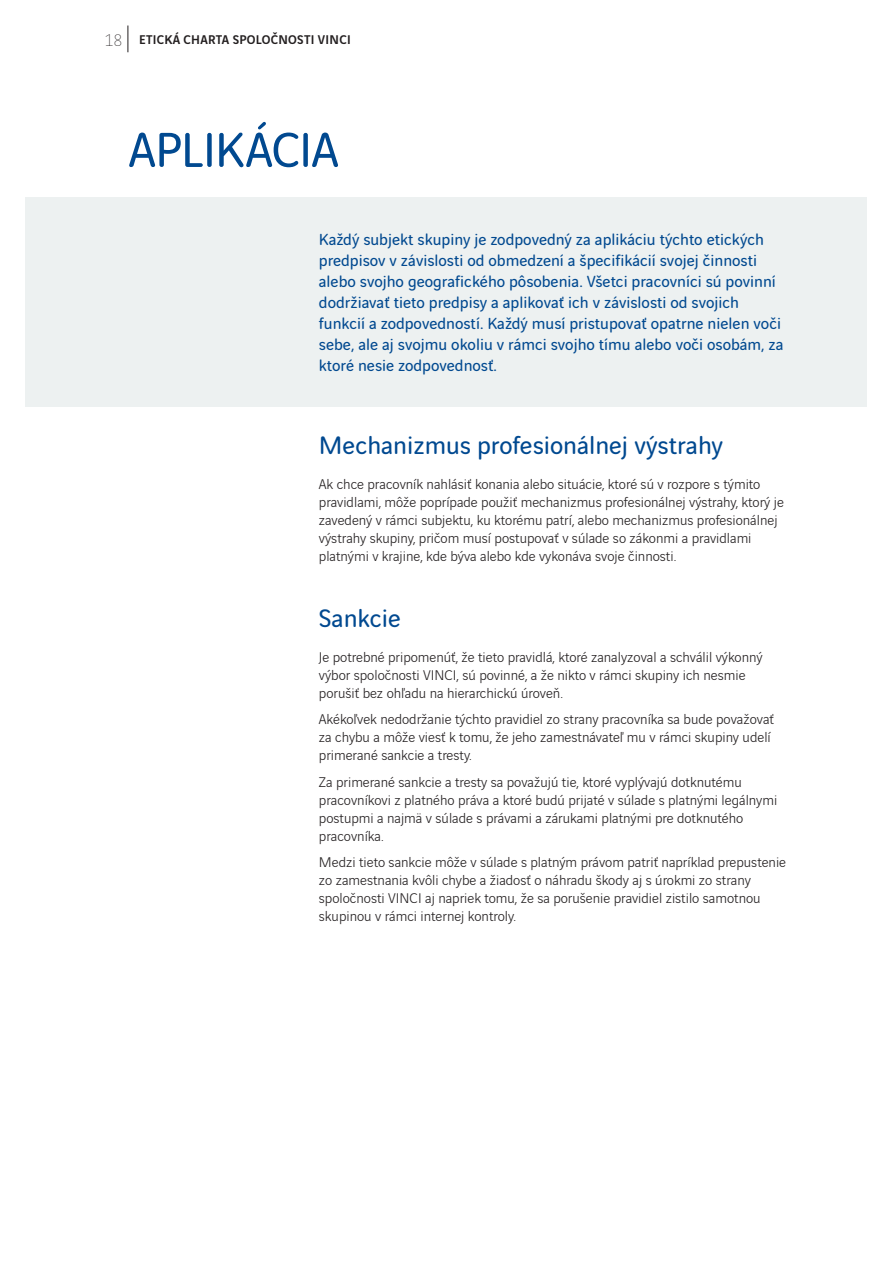
<style>
.page{position:relative;width:893px;height:1263px;background:#fff}
.page>*{position:absolute;margin:0;border:0;box-sizing:border-box;transform-origin:0 0}
.t1{font:52.5px "Vinci Rounded";letter-spacing:-.025em;color:#014990}
.t2{font:27px "Vinci Rounded";color:#014990}
.t3{font:17.25px/21px "Vinci Rounded";color:#014990}
.t4{font:300 15px/18px "Vinci Sans";color:#231f20}
.t5{font:500 13.5px "Vinci Sans";letter-spacing:.02em;color:#231f20}
.s1{font-weight:200;font-size:18px}
</style>
<div class="page">
<svg style="left:128px;top:26px;width:1px;height:26px"></svg>
<div style="left:26px;top:198px;width:841px;height:209px;background:#edf1f1"></div>
<p class="t5" style="left:105px;top:29px;width:248px"><span class="s1">18</span> ETICKÁ CHARTA SPOLOČNOSTI VINCI</p>
<h1 class="t1" style="left:128px;top:114px;width:212px">APLIKÁCIA</h1>
<p class="t3" style="left:319px;top:228px;width:466px">Každý subjekt skupiny je zodpovedný za aplikáciu týchto etických predpisov v závislosti od obmedzení a špecifikácií svojej činnosti alebo svojho geografického pôsobenia. Všetci pracovníci sú povinní dodržiavať tieto predpisy a aplikovať ich v závislosti od svojich funkcií a zodpovedností. Každý musí pristupovať opatrne nielen voči sebe, ale aj svojmu okoliu v rámci svojho tímu alebo voči osobám, za ktoré nesie zodpovednosť.</p>
<h2 class="t2" style="left:319px;top:427px;width:406px">Mechanizmus profesionálnej výstrahy</h2>
<p class="t4" style="left:319px;top:474px;width:466px">Ak chce pracovník nahlásiť konania alebo situácie, ktoré sú v rozpore s týmito pravidlami, môže poprípade použiť mechanizmus profesionálnej výstrahy, ktorý je zavedený v rámci subjektu, ku ktorému patrí, alebo mechanizmus profesionálnej výstrahy skupiny, pričom musí postupovať v súlade so zákonmi a pravidlami platnými v krajine, kde býva alebo kde vykonáva svoje činnosti.</p>
<h2 class="t2" style="left:319px;top:599px;width:83px">Sankcie</h2>
<p class="t4" style="left:319px;top:646px;width:445px">Je potrebné pripomenúť, že tieto pravidlá, ktoré zanalyzoval a schválil výkonný výbor spoločnosti VINCI, sú povinné, a že nikto v rámci skupiny ich nesmie porušiť bez ohľadu na hierarchickú úroveň.</p>
<p class="t4" style="left:319px;top:709px;width:457px">Akékoľvek nedodržanie týchto pravidiel zo strany pracovníka sa bude považovať za chybu a môže viesť k tomu, že jeho zamestnávateľ mu v rámci skupiny udelí primerané sankcie a tresty.</p>
<p class="t4" style="left:319px;top:771px;width:460px">Za primerané sankcie a tresty sa považujú tie, ktoré vyplývajú dotknutému pracovníkovi z platného práva a ktoré budú prijaté v súlade s platnými legálnymi postupmi a najmä v súlade s právami a zárukami platnými pre dotknutého pracovníka.</p>
<p class="t4" style="left:319px;top:852px;width:469px">Medzi tieto sankcie môže v súlade s platným právom patriť napríklad prepustenie zo zamestnania kvôli chybe a žiadosť o náhradu škody aj s úrokmi zo strany spoločnosti VINCI aj napriek tomu, že sa porušenie pravidiel zistilo samotnou skupinou v rámci internej kontroly.</p>
</div>
